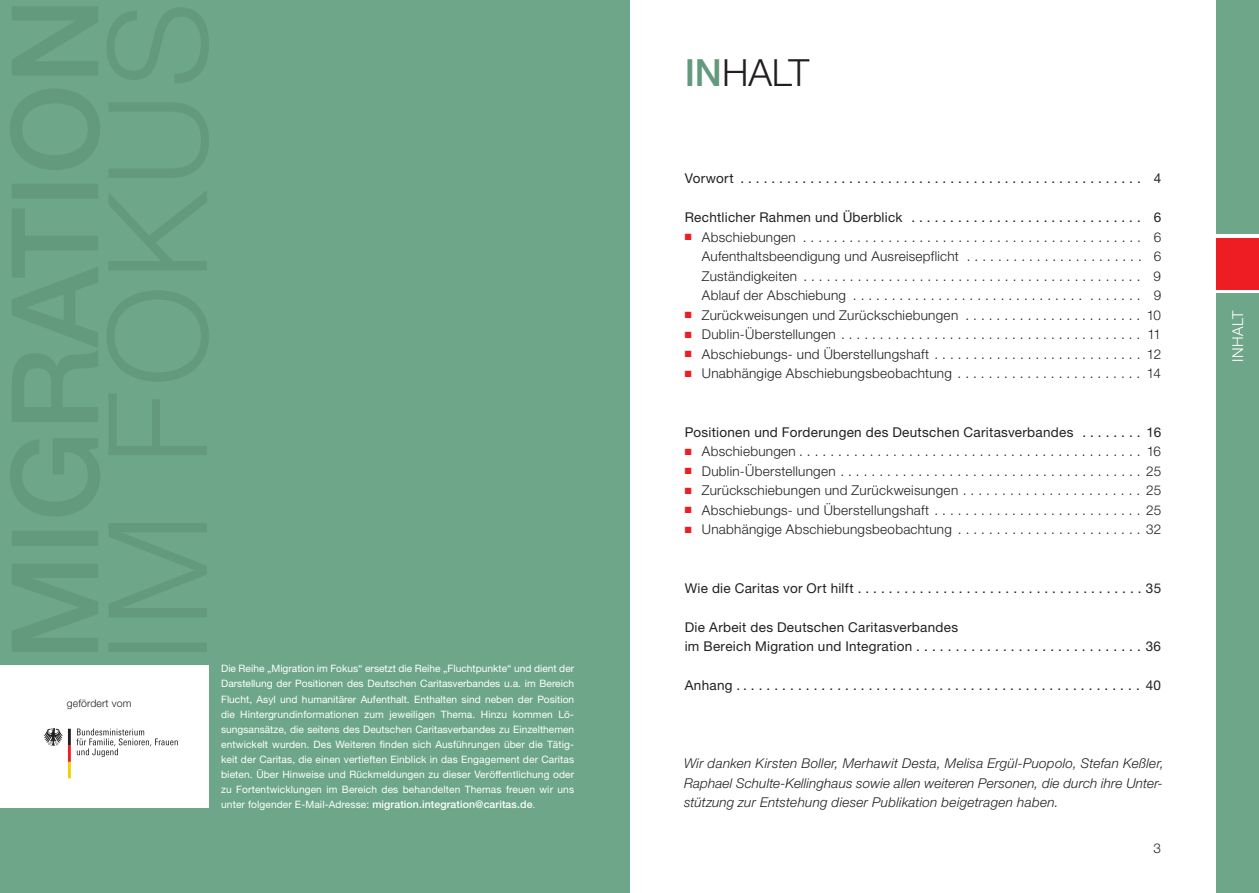
<style>
.page{position:relative;width:1259px;height:893px;background:#fff}
.page>*{position:absolute;margin:0;border:0;box-sizing:border-box;transform-origin:0 0}
.t1{font:300 37.5px "Helvetica Neue";color:#231f20}
.t2{font:300 15px "Helvetica Neue";letter-spacing:.03em;color:#fff}
.t3{font:300 13.5px/19.5px "Helvetica Neue";letter-spacing:.02em;color:#231f20;text-align:justify}
.t4{font:13.5px/19.5px "Helvetica Neue";letter-spacing:.02em;color:#231f20}
.t5{font:italic 300 13.5px/19.5px "Helvetica Neue";letter-spacing:.02em;color:#231f20;text-align:justify}
.t6{font:500 10.5px "Helvetica Neue";letter-spacing:.01em;color:#fff}
.t7{font:300 10.5px "Helvetica Neue";letter-spacing:.01em;color:#231f20}
.t8{font:10.2px/15px "Helvetica Neue";letter-spacing:.01em;color:#fff;text-align:justify}
.s1{font-weight:400;font-size:10.2px}
.s2{font-weight:300}
.s3{font-weight:500;color:#63997c}
.s4{color:#ee1d23}
</style>
<div class="page">
<div style="left:1216px;top:293px;width:43px;height:600px;background:#6da688"></div>
<div style="left:1216px;top:0;width:43px;height:234px;background:#6da688"></div>
<div style="left:0;top:0;width:629px;height:893px;background:#6da688"></div>
<div style="left:1216px;top:238px;width:43px;height:51px;background:#ee1d23"></div>
<div style="left:0;top:665px;width:209px;height:143px;background:#fff"></div>
<svg style="left:44px;top:728px;width:134px;height:50px"></svg>
<svg style="left:107px;top:8px;width:102px;height:644px"></svg>
<svg style="left:10px;top:7px;width:90px;height:645px"></svg>
<p class="t7" style="left:67px;top:697px;width:66px">gefördert vom</p>
<p class="t8" style="left:221px;top:661px;width:354px">Die Reihe „Migration im Fokus“ ersetzt die Reihe „Fluchtpunkte“ und dient der Darstellung der Positionen des Deutschen Caritasverbandes u.a. im Bereich Flucht, Asyl und humanitärer Aufenthalt. Enthalten sind neben der Position die Hintergrundinformationen zum jeweiligen Thema. Hinzu kommen Lö&shy;sungsansätze, die seitens des Deutschen Caritasverbandes zu Einzelthemen entwickelt wurden. Des Weiteren finden sich Ausführungen über die Tätig&shy;keit der Caritas, die einen vertieften Einblick in das Engagement der Caritas bieten. Über Hinweise und Rückmeldungen zu dieser Veröffentlichung oder zu Fortentwicklungen im Bereich des behandelten Themas freuen wir uns</p>
<p class="t6" style="left:221px;top:797px;width:316px"><span class="s1">unter folgender E-Mail-Adresse:</span> migration.integration@caritas.de<span class="s2">.</span></p>
<h1 class="t1" style="left:685px;top:50px;width:126px"><span class="s3">In</span>halt</h1>
<p class="t4" style="left:685px;top:169px;width:478px">Vorwort . . . . . . . . . . . . . . . . . . . . . . . . . . . . . . . . . . . . . . . . . . . . . . . . . . . . 4</p>
<p class="t4" style="left:685px;top:208px;width:478px">Rechtlicher Rahmen und Überblick . . . . . . . . . . . . . . . . . . . . . . . . . . . . . . 6</p>
<p class="t3" style="left:702px;top:227px;width:461px;text-indent:-17px"><span class="s4">■</span> Abschiebungen . . . . . . . . . . . . . . . . . . . . . . . . . . . . . . . . . . . . . . . . . . . . 6<br>Aufenthaltsbeendigung und Ausreisepflicht . . . . . . . . . . . . . . . . . . . . . . . 6<br>Zuständigkeiten . . . . . . . . . . . . . . . . . . . . . . . . . . . . . . . . . . . . . . . . . . . . 9<br>Ablauf der Abschiebung . . . . . . . . . . . . . . . . . . . . . . . . . . . . . . . . . . . . . 9</p>
<p class="t3" style="left:685px;top:305px;width:478px"><span class="s4">■</span> Zurückweisungen und Zurückschiebungen . . . . . . . . . . . . . . . . . . . . . . . 10</p>
<p class="t3" style="left:685px;top:324px;width:478px"><span class="s4">■</span> Dublin-Überstellungen . . . . . . . . . . . . . . . . . . . . . . . . . . . . . . . . . . . . . . . 11</p>
<p class="t3" style="left:685px;top:344px;width:478px"><span class="s4">■</span> Abschiebungs- und Überstellungshaft . . . . . . . . . . . . . . . . . . . . . . . . . . . 12</p>
<p class="t3" style="left:685px;top:363px;width:478px"><span class="s4">■</span> Unabhängige Abschiebungsbeobachtung . . . . . . . . . . . . . . . . . . . . . . . . 14</p>
<p class="t4" style="left:685px;top:422px;width:478px">Positionen und Forderungen des Deutschen Caritasverbandes . . . . . . . . 16</p>
<p class="t3" style="left:685px;top:441px;width:478px"><span class="s4">■</span> Abschiebungen . . . . . . . . . . . . . . . . . . . . . . . . . . . . . . . . . . . . . . . . . . . . 16</p>
<p class="t3" style="left:685px;top:461px;width:478px"><span class="s4">■</span> Dublin-Überstellungen . . . . . . . . . . . . . . . . . . . . . . . . . . . . . . . . . . . . . . . 25</p>
<p class="t3" style="left:685px;top:480px;width:478px"><span class="s4">■</span> Zurückschiebungen und Zurückweisungen . . . . . . . . . . . . . . . . . . . . . . . 25</p>
<p class="t3" style="left:685px;top:500px;width:478px"><span class="s4">■</span> Abschiebungs- und Überstellungshaft . . . . . . . . . . . . . . . . . . . . . . . . . . . 25</p>
<p class="t3" style="left:685px;top:519px;width:478px"><span class="s4">■</span> Unabhängige Abschiebungsbeobachtung . . . . . . . . . . . . . . . . . . . . . . . . 32</p>
<p class="t4" style="left:685px;top:578px;width:478px">Wie die Caritas vor Ort hilft . . . . . . . . . . . . . . . . . . . . . . . . . . . . . . . . . . . . . 35</p>
<p class="t4" style="left:685px;top:617px;width:478px">Die Arbeit des Deutschen Caritasverbandes<br>im Bereich Migration und Integration . . . . . . . . . . . . . . . . . . . . . . . . . . . . . 36</p>
<p class="t4" style="left:685px;top:676px;width:478px">Anhang . . . . . . . . . . . . . . . . . . . . . . . . . . . . . . . . . . . . . . . . . . . . . . . . . . . . 40</p>
<p class="t5" style="left:684px;top:753px;width:481px">Wir danken Kirsten Boller, Merhawit Desta, Melisa Ergül-Puopolo, Stefan Keßler, Raphael Schulte-Kellinghaus sowie allen weiteren Personen, die durch ihre Unter&shy;stützung zur Entstehung dieser Publikation beigetragen haben.</p>
<p class="t3" style="left:1153px;top:838px;width:9px">3</p>
<p class="t2" style="left:1228px;top:362px;width:53px;rotate:-90deg">Inhalt</p>
</div>
